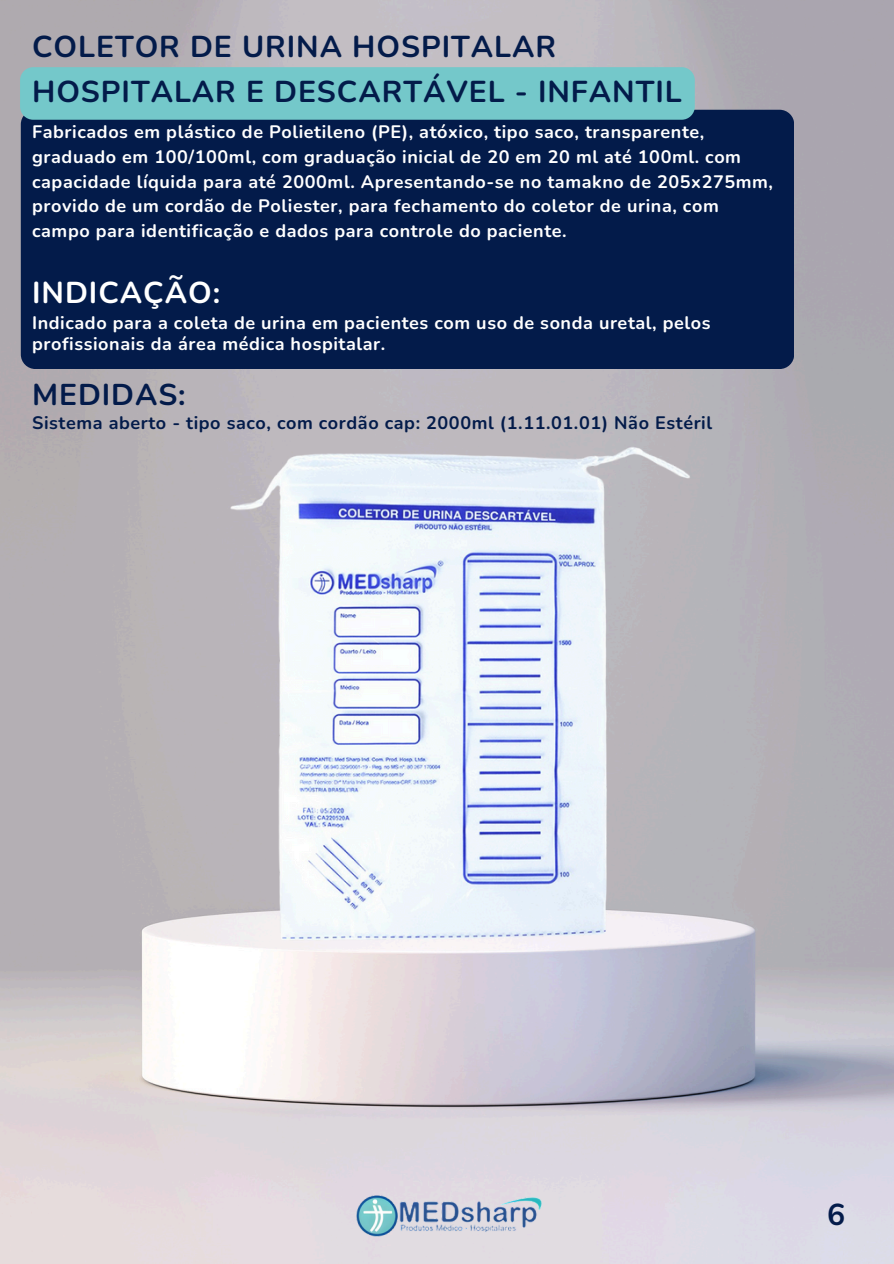
<style>
.page{position:relative;width:894px;height:1264px;background:#fff}
.page>*{position:absolute;margin:0;border:0;box-sizing:border-box;transform-origin:0 0}
.t1{font:700 30.15px "Nunito";letter-spacing:.03em;color:#031b4a}
.t2{font:700 30.15px "Nunito";letter-spacing:.03em;color:#fff}
.t3{font:700 30px "Nunito";letter-spacing:.03em;color:#031b4a}
.t4{font:700 18px/24.8px "Nunito";letter-spacing:.03em;color:#fff}
.t5{font:700 18px "Nunito";letter-spacing:.03em;color:#031b4a}
</style>
<div class="page">
<img style="left:0;top:0;width:893px;height:1263px">
<img style="left:115px;top:397px;width:663px;height:594px">
<img style="left:341px;top:1110px;width:211px;height:153px">
<div style="left:21px;top:110px;width:772px;height:259px;background:#031b4a;border-radius:15px"></div>
<div style="left:20px;top:67px;width:674px;height:53px;background:#74c8ca;border-radius:13px"></div>
<h1 class="t1" style="left:32px;top:26px;width:525px">COLETOR DE URINA HOSPITALAR</h1>
<h1 class="t1" style="left:32px;top:72px;width:651px">HOSPITALAR E DESCARTÁVEL - INFANTIL</h1>
<p class="t4" style="left:32px;top:120px;width:742px">Fabricados em plástico de Polietileno (PE), atóxico, tipo saco, transparente, graduado em 100/100ml, com graduação inicial de 20 em 20 ml até 100ml. com capacidade líquida para até 2000ml. Apresentando-se no tamakno de 205x275mm, provido de um cordão de Poliester, para fechamento do coletor de urina, com campo para identificação e dados para controle do paciente.</p>
<p class="t2" style="left:32px;top:273px;width:189px">INDICAÇÃO:</p>
<p class="t4" style="left:32px;top:312px;width:679px;line-height:21.3px">Indicado para a coleta de urina em pacientes com uso de sonda uretal, pelos profissionais da área médica hospitalar.</p>
<p class="t3" style="left:32px;top:375px;width:155px">MEDIDAS:</p>
<h1 class="t5" style="left:32px;top:410px;width:681px">Sistema aberto - tipo saco, com cordão cap: 2000ml (1.11.01.01) Não Estéril</h1>
<p class="t1" style="left:827px;top:1194px;width:20px">6</p>
</div>
